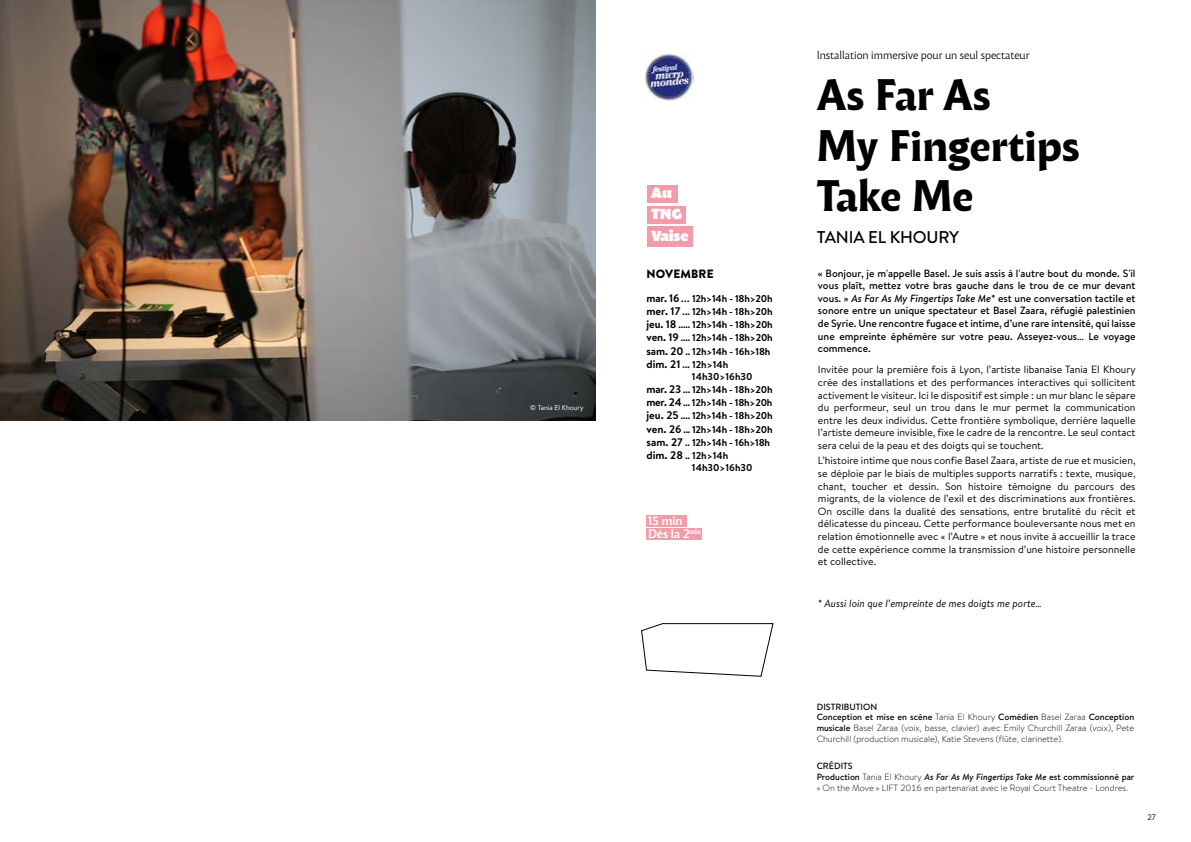
<style>
.page{position:relative;width:1191px;height:842px;background:#fff}
.page>*{position:absolute;margin:0;border:0;box-sizing:border-box;transform-origin:0 0}
.t1{font:700 42px/50.4px "Malik";color:#000}
.t2{font:500 17px "Brandon Text";letter-spacing:-.01em;color:#000}
.t3{font:14px/21.3px "Malik Heavy Display";color:#fff}
.t4{font:500 12px/12.8px "Malik";color:#fff}
.t5{font:900 12px "Brandon Text";letter-spacing:.01em;color:#000}
.t6{font:11px "Malik";color:#000}
.t7{font:10.5px/12.6px "Brandon Text";color:#000;text-align:justify}
.t8{font:500 10.5px/12.6px "Brandon Text";color:#000;text-align:justify}
.t9{font:italic 10.5px "Brandon Text";color:#000}
.t10{font:700 10px/13.2px "Brandon Text";letter-spacing:-.02em;color:#000}
.t11{font:300 9px/10.8px "Brandon Text";color:#000}
.t12{font:8px "Brandon Text";color:#000}
.t13{font:7px "Brandon Text";color:#fff}
.s1{font-size:11px}
.s2{font-size:9px}
.s3{font-style:italic}
.s4{font-weight:500}
.s5{font-weight:500;font-style:italic}
</style>
<div class="page">
<svg style="left:641px;top:623px;width:133px;height:54px"></svg>
<img style="left:645px;top:53px;width:48px;height:48px">
<div style="left:646px;top:516px;width:41px;height:11px;background:#f39ba9"></div>
<div style="left:646px;top:528px;width:55px;height:11px;background:#f39ba9"></div>
<div style="left:647px;top:206px;width:38px;height:17px;background:#f39ba9"></div>
<div style="left:647px;top:226px;width:46px;height:20px;background:#f39ba9"></div>
<div style="left:647px;top:185px;width:30px;height:17px;background:#f39ba9"></div>
<img style="left:0;top:0;width:595px;height:420px">
<p class="t13" style="left:530px;top:402px;width:55px">© Tania El Khoury</p>
<h3 class="t3" style="left:651px;top:181px;width:39px">Au<br>TNG<br>Vaise</h3>
<p class="t5" style="left:646px;top:265px;width:68px">NOVEMBRE</p>
<p class="t10" style="left:646px;top:291px;width:128px"><span class="s1">mar. 16</span> <span class="s2">...</span> 12h&gt;14h - 18h&gt;20h <span class="s1">mer. 17</span> <span class="s2">...</span> 12h&gt;14h - 18h&gt;20h <span class="s1">jeu. 18</span> <span class="s2">.....</span> 12h&gt;14h - 18h&gt;20h <span class="s1">ven. 19</span> <span class="s2">....</span> 12h&gt;14h - 18h&gt;20h <span class="s1">sam. 20</span> <span class="s2">..</span> 12h&gt;14h - 16h&gt;18h <span class="s1">dim. 21</span> <span class="s2">...</span> 12h&gt;14h</p>
<p class="t10" style="left:646px;top:369px;width:127px;text-indent:45px">14h30&gt;16h30 <span class="s1">mar. 23</span> <span class="s2">...</span> 12h&gt;14h - 18h&gt;20h <span class="s1">mer. 24</span> <span class="s2">...</span> 12h&gt;14h - 18h&gt;20h <span class="s1">jeu. 25</span> <span class="s2">....</span> 12h&gt;14h - 18h&gt;20h <span class="s1">ven. 26</span> <span class="s2">...</span> 12h&gt;14h - 18h&gt;20h <span class="s1">sam. 27</span> <span class="s2">..</span> 12h&gt;14h - 16h&gt;18h <span class="s1">dim. 28</span> <span class="s2">..</span> 12h&gt;14h</p>
<p class="t10" style="left:692px;top:461px;width:62px">14h30&gt;16h30</p>
<p class="t4" style="left:648px;top:514px;width:54px">15 min<br>Dès la 2<sup>nde</sup></p>
<p class="t6" style="left:816px;top:48px;width:214px">Installation immersive pour un seul spectateur</p>
<h1 class="t1" style="left:816px;top:68px;width:264px">As Far As<br>My Fingertips<br>Take Me</h1>
<h2 class="t2" style="left:816px;top:225px;width:144px">TANIA EL KHOURY</h2>
<p class="t8" style="left:818px;top:266px;width:319px">« Bonjour, je m'appelle Basel. Je suis assis à l'autre bout du monde. S'il vous plaît, mettez votre bras gauche dans le trou de ce mur devant vous. » <span class="s3">As Far As My Fingertips Take Me</span>* est une conversation tactile et sonore entre un unique spectateur et Basel Zaara, réfugié palestinien de Syrie. Une rencontre fugace et intime, d’une rare intensité, qui laisse une empreinte éphémère sur votre peau. Asseyez-vous… Le voyage commence.</p>
<p class="t7" style="left:818px;top:363px;width:319px">Invitée pour la première fois à Lyon, l’artiste libanaise Tania El Khoury crée des installations et des performances interactives qui sollicitent activement le visiteur. Ici le dispositif est simple : un mur blanc le sépare du performeur, seul un trou dans le mur permet la communication entre les deux individus. Cette frontière symbolique, derrière laquelle l’artiste demeure invisible, fixe le cadre de la rencontre. Le seul contact sera celui de la peau et des doigts qui se touchent.</p>
<p class="t7" style="left:818px;top:454px;width:319px">L’histoire intime que nous confie Basel Zaara, artiste de rue et musicien, se déploie par le biais de multiples supports narratifs : texte, musique, chant, toucher et dessin. Son histoire témoigne du parcours des migrants, de la violence de l’exil et des discriminations aux frontières.<br>On oscille dans la dualité des sensations, entre brutalité du récit et délicatesse du pinceau. Cette performance bouleversante nous met en relation émotionnelle avec « l’Autre » et nous invite à accueillir la trace de cette expérience comme la transmission d’une histoire personnelle et collective.</p>
<p class="t9" style="left:818px;top:597px;width:225px">* Aussi loin que l’empreinte de mes doigts me porte…</p>
<p class="t11" style="left:816px;top:701px;width:319px"><span class="s4">DISTRIBUTION<br>Conception et mise en scène</span> Tania El Khoury <span class="s4">Comédien</span> Basel Zaraa <span class="s4">Conception musicale</span> Basel Zaraa (voix, basse, clavier) avec Emily Churchill Zaraa (voix), Pete Churchill (production musicale), Katie Stevens (flûte, clarinette).</p>
<p class="t11" style="left:816px;top:760px;width:319px"><span class="s4">CRÉDITS<br>Production</span> Tania El Khoury <span class="s5">As Far As My Fingertips Take Me</span> <span class="s4">est commissionné par </span>« On the Move » LIFT 2016 en partenariat avec le Royal Court Theatre - Londres.</p>
<p class="t12" style="left:1147px;top:811px;width:10px">27</p>
</div>
